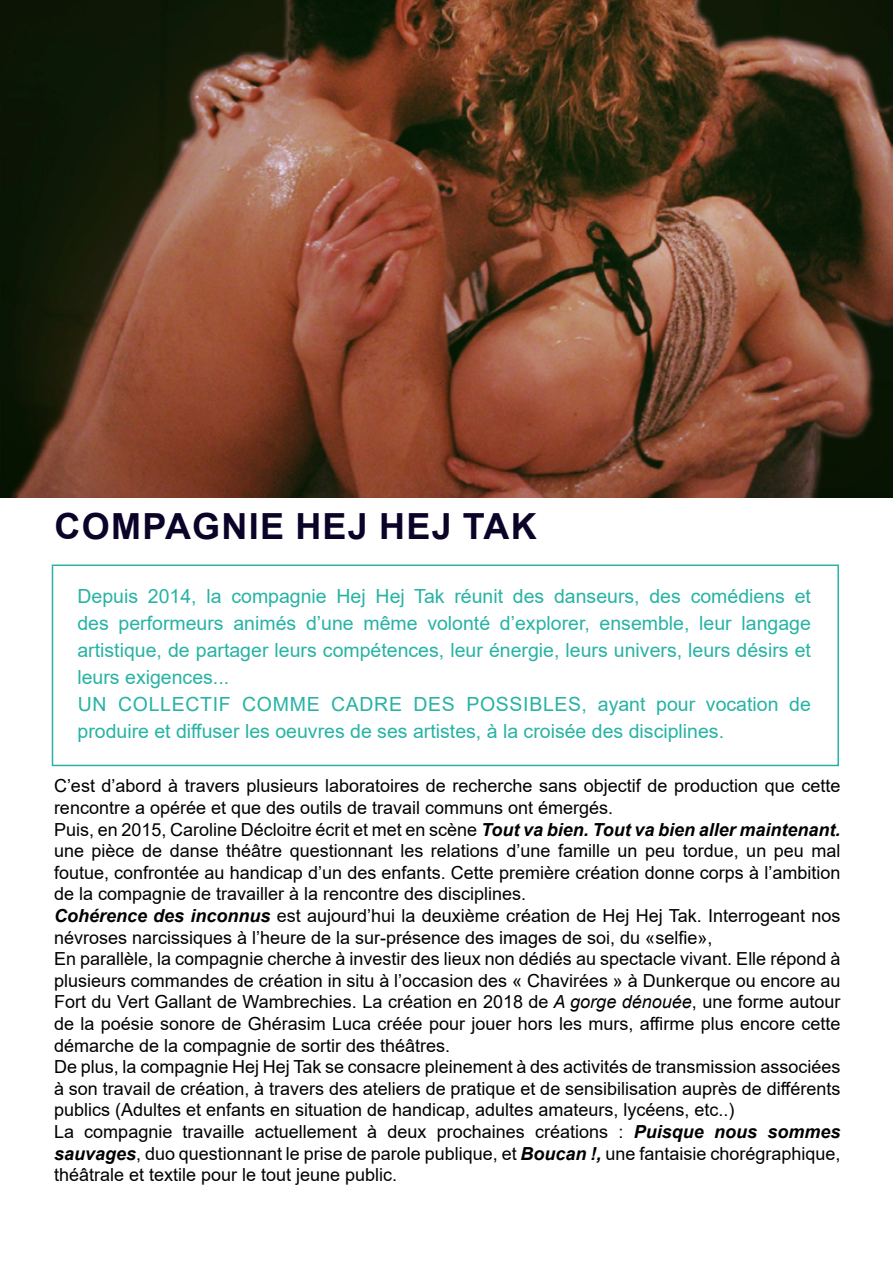
<style>
.page{position:relative;width:893px;height:1263px;background:#fff}
.page>*{position:absolute;margin:0;border:0;box-sizing:border-box;transform-origin:0 0}
.t1{font:700 36px "Arial";letter-spacing:.035em;color:#0c0428}
.t2{font:19.5px/27px "Arial";color:#28b3a4}
.t3{font:18px/21.6px "Arial";color:#000}
.s1{font-weight:700;font-style:italic}
.s2{font-style:italic}
</style>
<div class="page">
<div style="left:52px;top:564px;width:787px;height:202px;border:2px solid #28b3a4"></div>
<img style="left:0;top:0;width:893px;height:497px">
<h1 class="t1" style="left:55px;top:501px;width:484px">COMPAGNIE HEJ HEJ TAK</h1>
<p class="t2" style="left:77px;top:582px;width:735px">Depuis 2014, la compagnie Hej Hej Tak réunit des danseurs, des comédiens et des performeurs animés d’une même volonté d’explorer, ensemble, leur langage artistique, de partager leurs compétences, leur énergie, leurs univers, leurs désirs et leurs exigences...<br>UN COLLECTIF COMME CADRE DES POSSIBLES, ayant pour vocation de produire et diffuser les oeuvres de ses artistes, à la croisée des disciplines.</p>
<p class="t3" style="left:54px;top:775px;width:788px">C’est d’abord à travers plusieurs laboratoires de recherche sans objectif de production que cette rencontre a opérée et que des outils de travail communs ont émergés.<br>Puis, en 2015, Caroline Décloitre écrit et met en scène <span class="s1">Tout va bien. Tout va bien aller maintenant. </span>une pièce de danse théâtre questionnant les relations d’une famille un peu tordue, un peu mal foutue, confrontée au handicap d’un des enfants. Cette première création donne corps à l’ambition de la compagnie de travailler à la rencontre des disciplines.<br><span class="s1">Cohérence des inconnus</span> est aujourd’hui la deuxième création de Hej Hej Tak. Interrogeant nos névroses narcissiques à l’heure de la sur-présence des images de soi, du «selfie»,<br>En parallèle, la compagnie cherche à investir des lieux non dédiés au spectacle vivant. Elle répond à plusieurs commandes de création in situ à l’occasion des « Chavirées » à Dunkerque ou encore au Fort du Vert Gallant de Wambrechies. La création en 2018 de <span class="s2">A gorge dénouée</span>, une forme autour de la poésie sonore de Ghérasim Luca créée pour jouer hors les murs, affirme plus encore cette démarche de la compagnie de sortir des théâtres.<br>De plus, la compagnie Hej Hej Tak se consacre pleinement à des activités de transmission associées à son travail de création, à travers des ateliers de pratique et de sensibilisation auprès de différents publics (Adultes et enfants en situation de handicap, adultes amateurs, lycéens, etc..)<br>La compagnie travaille actuellement à deux prochaines créations : <span class="s1">Puisque nous sommes sauvages</span>, duo questionnant le prise de parole publique, et <span class="s1">Boucan !,</span> une fantaisie chorégraphique, théâtrale et textile pour le tout jeune public.</p>
</div>
